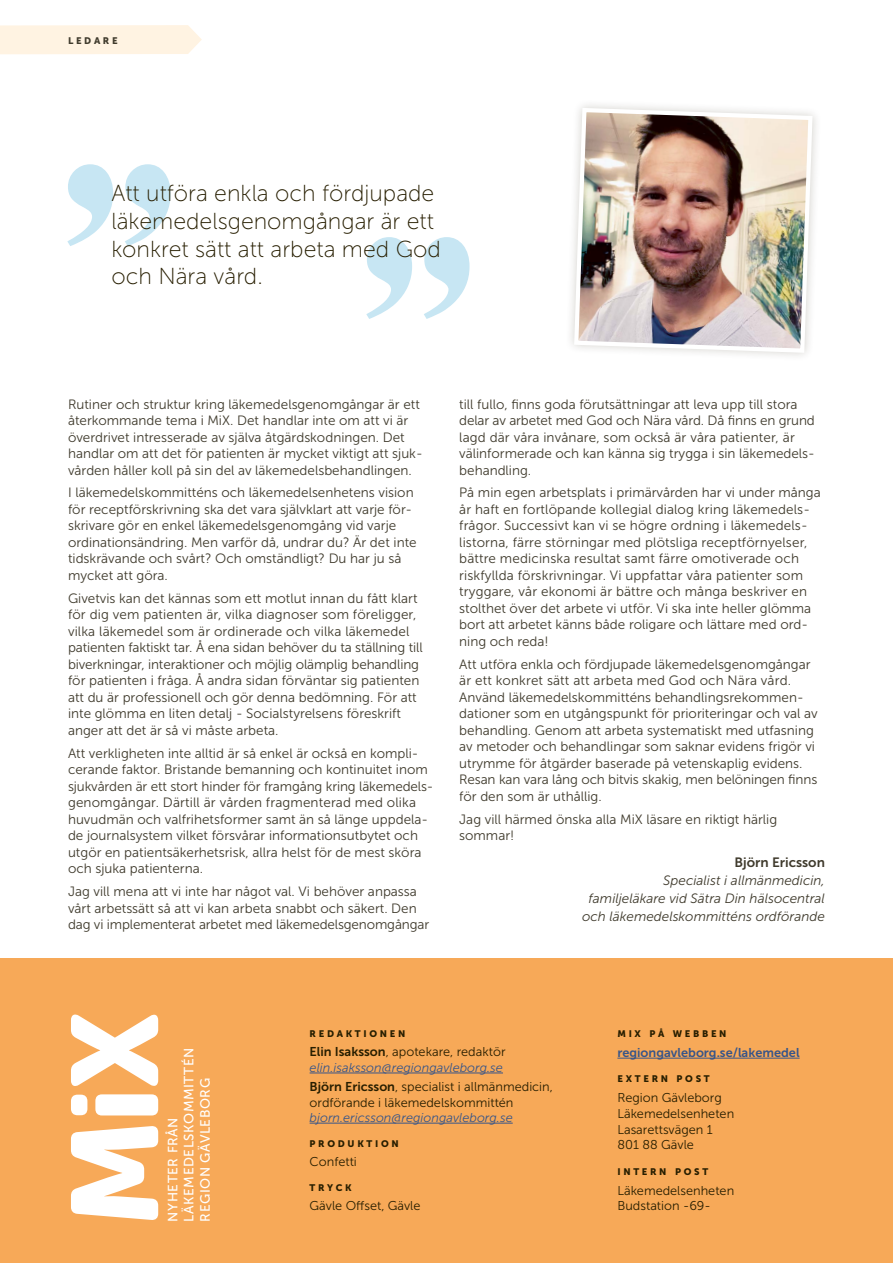
<style>
.page{position:relative;width:893px;height:1263px;background:#fff}
.page>*{position:absolute;margin:0;border:0;box-sizing:border-box;transform-origin:0 0}
.t1{font:297.75px "Engravers";color:#c7e6f3}
.t2{font:121.95px "Museo Sans Rounded 900";color:#fff}
.t3{font:23.1px/27.8px "Museo Sans 100";color:#271e00}
.p__Bröd_9_11{font:13.5px/16.5px "Museo Sans 300";color:#3f3a2c}
.p__titel{font:italic 13.5px "Museo Sans 300";color:#3f3a2c}
.t4{font:13.5px/16.2px "Museo Sans 500";letter-spacing:.04em;color:#fff}
.p__Namn{font:13.5px "Museo Sans 700";color:#3f3a2c}
.t5{font:12.75px/15.3px "Museo Sans 300";color:#271e00}
.t6{font:italic 12.75px "Museo Sans 300";color:#375589}
.t7{font:12.75px "Museo Sans 700";color:#375589}
.t8{font:9.45px "Museo Sans 900";letter-spacing:.285em;color:#271e00}
.t9{font:9.45px "Museo Sans 900";letter-spacing:.285em;color:#3f3a2c}
.s1{font-family:"Museo Sans 700"}
</style>
<div class="page">
<div style="left:0;top:25px;width:202px;height:29px;background:#fff3e2"></div>
<img style="left:572px;top:106px;width:243px;height:249px">
<div style="left:0;top:959px;width:893px;height:304px;background:#f7a958"></div>
<hr style="left:310px;top:1073px;width:193px;height:1px;background:#375589">
<hr style="left:310px;top:1123px;width:203px;height:1px;background:#375589">
<hr style="left:617px;top:1058px;width:183px;height:1px;background:#375589">
<p class="t9" style="left:68px;top:35px;width:51px">LEDARE</p>
<h1 class="t1" style="left:32px;top:129px;width:477px">" "</h1>
<h3 class="t3" style="left:111px;top:180px;width:331px">Att utföra enkla och fördjupade läkemedelsgenomgångar är ett konkret sätt att arbeta med God och Nära vård.</h3>
<p class="p__Bröd_9_11" style="left:68px;top:396px;width:356px">Rutiner och struktur kring läkemedelsgenomgångar är ett återkommande tema i MiX. Det handlar inte om att vi är överdrivet intresserade av själva åtgärdskodningen. Det handlar om att det för patienten är mycket viktigt att sjuk&shy;vården håller koll på sin del av läkemedelsbehandlingen.</p>
<p class="p__Bröd_9_11" style="left:68px;top:485px;width:350px">I läkemedelskommitténs och läkemedelsenhetens vision för receptförskrivning ska det vara självklart att varje för&shy;skrivare gör en enkel läkemedelsgenomgång vid varje ordinationsändring. Men varför då, undrar du? Är det inte tidskrävande och svårt? Och omständligt? Du har ju så mycket att göra.</p>
<p class="p__Bröd_9_11" style="left:68px;top:590px;width:356px">Givetvis kan det kännas som ett motlut innan du fått klart för dig vem patienten är, vilka diagnoser som föreligger, vilka läkemedel som är ordinerade och vilka läkemedel patienten faktiskt tar. Å ena sidan behöver du ta ställning till biverkningar, interaktioner och möjlig olämplig behandling för patienten i fråga. Å andra sidan förväntar sig patienten att du är professionell och gör denna bedömning. För att inte glömma en liten detalj - Socialstyrelsens föreskrift anger att det är så vi måste arbeta.</p>
<p class="p__Bröd_9_11" style="left:68px;top:745px;width:367px">Att verkligheten inte alltid är så enkel är också en kompli&shy;cerande faktor. Bristande bemanning och kontinuitet inom sjukvården är ett stort hinder för framgång kring läkemedels&shy;genomgångar. Därtill är vården fragmenterad med olika huvudmän och valfrihetsformer samt än så länge uppdela&shy;de journalsystem vilket försvårar informationsutbytet och utgör en patientsäkerhetsrisk, allra helst för de mest sköra och sjuka patienterna.</p>
<p class="p__Bröd_9_11" style="left:68px;top:883px;width:363px">Jag vill mena att vi inte har något val. Vi behöver anpassa vårt arbetssätt så att vi kan arbeta snabbt och säkert. Den dag vi implementerat arbetet med läkemedelsgenomgångar</p>
<p class="p__Bröd_9_11" style="left:459px;top:396px;width:357px">till fullo, finns goda förutsättningar att leva upp till stora delar av arbetet med God och Nära vård. Då finns en grund lagd där våra invånare, som också är våra patienter, är välinformerade och kan känna sig trygga i sin läkemedels&shy;behandling.</p>
<p class="p__Bröd_9_11" style="left:459px;top:485px;width:363px">På min egen arbetsplats i primärvården har vi under många år haft en fortlöpande kollegial dialog kring läkemedels&shy;frågor. Successivt kan vi se högre ordning i läkemedels&shy;listorna, färre störningar med plötsliga receptförnyelser, bättre medicinska resultat samt färre omotiverade och riskfyllda förskrivningar. Vi uppfattar våra patienter som tryggare, vår ekonomi är bättre och många beskriver en stolthet över det arbete vi utför. Vi ska inte heller glömma bort att arbetet känns både roligare och lättare med ord&shy;ning och reda!</p>
<p class="p__Bröd_9_11" style="left:459px;top:656px;width:360px">Att utföra enkla och fördjupade läkemedelsgenomgångar är ett konkret sätt att arbeta med God och Nära vård.<br>Använd läkemedelskommitténs behandlingsrekommen&shy;dationer som en utgångspunkt för prioriteringar och val av behandling. Genom att arbeta systematiskt med utfasning av metoder och behandlingar som saknar evidens frigör vi utrymme för åtgärder baserade på vetenskaplig evidens.<br>Resan kan vara lång och bitvis skakig, men belöningen finns för den som är uthållig.</p>
<p class="p__Bröd_9_11" style="left:459px;top:811px;width:320px">Jag vill härmed önska alla MiX läsare en riktigt härlig sommar!</p>
<p class="p__Namn" style="left:734px;top:854px;width:92px">Björn Ericsson</p>
<p class="p__titel" style="left:663px;top:873px;width:163px">Specialist i allmänmedicin,</p>
<p class="p__titel" style="left:589px;top:891px;width:238px">familjeläkare vid Sätra Din hälsocentral</p>
<p class="p__titel" style="left:582px;top:909px;width:244px">och läkemedelskommitténs ordförande</p>
<h2 class="t2" style="left:46px;top:1226px;width:216px;rotate:-90deg">MiX</h2>
<p class="t4" style="left:165px;top:1221px;width:175px;rotate:-90deg">NYHETER FRÅN<br>LÄKEMEDELSKOMMITTÉN<br>REGION GÄVLEBORG</p>
<p class="t8" style="left:310px;top:1028px;width:97px">REDAKTIONEN</p>
<p class="t5" style="left:310px;top:1044px;width:197px"><span class="s1">Elin Isaksson</span>, apotekare, redaktör</p>
<p class="t6" style="left:310px;top:1060px;width:195px">elin.isaksson@regiongavleborg.se</p>
<p class="t5" style="left:310px;top:1079px;width:245px"><span class="s1">Björn Ericsson</span>, specialist i allmänmedicin, ordförande i läkemedelskommittén</p>
<p class="t6" style="left:310px;top:1110px;width:205px">bjorn.ericsson@regiongavleborg.se</p>
<p class="t8" style="left:310px;top:1138px;width:91px">PRODUKTION</p>
<p class="t5" style="left:310px;top:1154px;width:49px">Confetti</p>
<p class="t8" style="left:310px;top:1182px;width:44px">TRYCK</p>
<p class="t5" style="left:310px;top:1198px;width:112px">Gävle Offset, Gävle</p>
<p class="t8" style="left:617px;top:1028px;width:111px">MIX PÅ WEBBEN</p>
<p class="t7" style="left:617px;top:1045px;width:184px">regiongavleborg.se/lakemedel</p>
<p class="t8" style="left:617px;top:1073px;width:94px">EXTERN POST</p>
<p class="t5" style="left:617px;top:1090px;width:106px">Region Gävleborg</p>
<p class="t5" style="left:617px;top:1106px;width:118px">Läkemedelsenheten</p>
<p class="t5" style="left:617px;top:1122px;width:97px">Lasarettsvägen 1</p>
<p class="t5" style="left:617px;top:1137px;width:78px">801 88 Gävle</p>
<p class="t8" style="left:617px;top:1166px;width:92px">INTERN POST</p>
<p class="t5" style="left:617px;top:1182px;width:118px;line-height:15.8px">Läkemedelsenheten<br>Budstation -69-</p>
</div>
